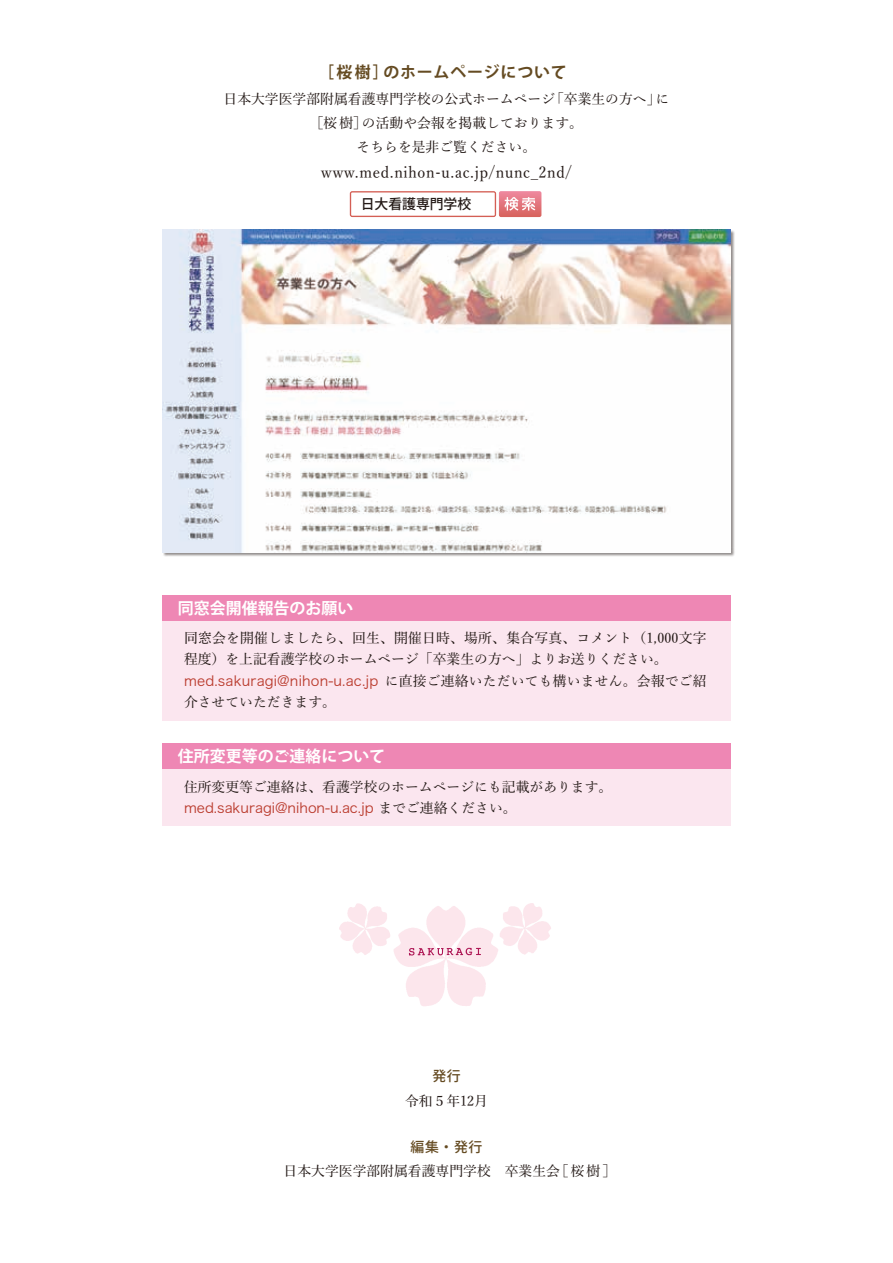
<style>
.page{position:relative;width:893px;height:1263px;background:#fff}
.page>*{position:absolute;margin:0;border:0;box-sizing:border-box;transform-origin:0 0}
.t1{font:700 15.9px "Koz Go Pro";color:#fff}
.t2{font:700 15.9px "Koz Go Pro";letter-spacing:.05em;color:#654b22}
.t3{font:500 15.6px "Yu Min";letter-spacing:.05em;color:#231916;scale:.95 1}
.t4{font:500 13.8px/24.2px "Yu Min";color:#231916;text-align:center}
.t5{font:13.8px "Hira Kaku Pro W3";letter-spacing:.005em;color:#ba3b2d}
.t6{font:500 13.8px "Koz Go Pro";color:#231916}
.t7{font:500 13.8px "Koz Go Pro";color:#654b22}
.s1{font-family:"Yu Min";font-weight:500;color:#231916}
</style>
<div class="page">
<img style="left:339px;top:903px;width:212px;height:103px">
<svg style="left:409px;top:948px;width:72px;height:8px"></svg>
<svg style="left:350px;top:191px;width:191px;height:26px"></svg>
<div style="left:162px;top:229px;width:573px;height:328px;background:#231916;opacity:.5"></div>
<img style="left:162px;top:229px;width:569px;height:323px">
<div style="left:162px;top:595px;width:569px;height:126px;background:#fbe6ef"></div>
<div style="left:162px;top:595px;width:569px;height:26px;background:#ee87b4"></div>
<div style="left:162px;top:744px;width:569px;height:82px;background:#fbe6ef"></div>
<div style="left:162px;top:744px;width:569px;height:25px;background:#ee87b4"></div>
<p class="t2" style="left:318px;top:62px;width:250px">［桜樹］のホームページについて</p>
<p class="t4" style="left:224px;top:85px;width:447px">日本大学医学部附属看護専門学校の公式ホームページ「卒業生の方へ」に［桜樹］の活動や会報を掲載しております。<br>そちらを是非ご覧ください。</p>
<p class="t3" style="left:321px;top:157px;width:265px">www.med.nihon-u.ac.jp/nunc_2nd/</p>
<p class="t6" style="left:361px;top:195px;width:112px">日大看護専門学校</p>
<p class="t1" style="left:162px;top:598px;width:193px">　同窓会開催報告のお願い</p>
<p class="t4" style="left:184px;top:626px;width:524px;line-height:21.3px;text-align:left">同窓会を開催しましたら、回生、開催日時、場所、集合写真、コメント（1,000文字程度）を上記看護学校のホームページ「卒業生の方へ」よりお送りください。</p>
<p class="t5" style="left:184px;top:668px;width:524px">med.sakuragi@nihon-u.ac.jp <span class="s1">に直接ご連絡いただいても構いません。会報でご紹</span></p>
<p class="t4" style="left:184px;top:688px;width:154px">介させていただきます。</p>
<p class="t1" style="left:162px;top:746px;width:225px">　住所変更等のご連絡について</p>
<p class="t4" style="left:184px;top:773px;width:430px">住所変更等ご連絡は、看護学校のホームページにも記載があります。</p>
<p class="t5" style="left:184px;top:795px;width:334px">med.sakuragi@nihon-u.ac.jp <span class="s1">までご連絡ください。</span></p>
<p class="t7" style="left:432px;top:1067px;width:30px">発行</p>
<p class="t4" style="left:405px;top:1087px;width:84px">令和５年12月</p>
<p class="t7" style="left:411px;top:1138px;width:73px">編集・発行</p>
<p class="t4" style="left:284px;top:1158px;width:334px">日本大学医学部附属看護専門学校　卒業生会［桜樹］</p>
</div>
